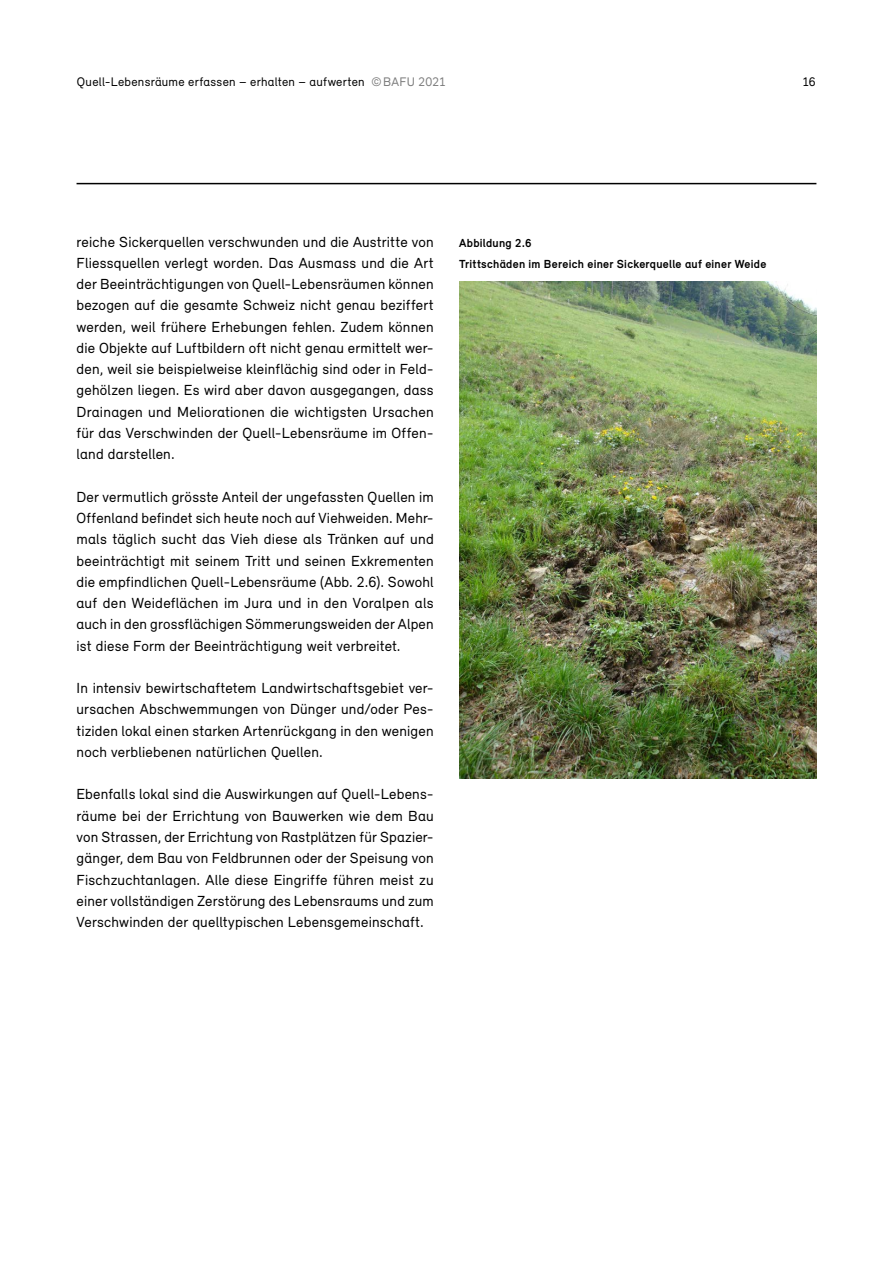
<style>
.page{position:relative;width:893px;height:1263px;background:#fff}
.page>*{position:absolute;margin:0;border:0;box-sizing:border-box;transform-origin:0 0}
._07_Inhalt_07_Grundtext{font:15px/21.3px "Relevant";letter-spacing:.015em;color:#000;text-align:justify}
.t1{font:12.75px "Relevant";letter-spacing:.02em;color:#000}
._08_Legende_08_Legende_Titel{font:700 12px "Relevant";letter-spacing:.02em;color:#000}
.s1{color:#7c7c7c}
</style>
<div class="page">
<hr style="left:77px;top:183px;width:739px;height:1px;background:#000">
<img style="left:459px;top:282px;width:357px;height:496px">
<p class="t1" style="left:77px;top:74px;width:371px">Quell-Lebensräume erfassen – erhalten – aufwerten <span class="s1">©BAFU 2021</span></p>
<p class="t1" style="left:802px;top:74px;width:15px">16</p>
<p class="_07_Inhalt_07_Grundtext" style="left:77px;top:231px;width:359px">reiche Sickerquellen verschwunden und die Austritte von Fliessquellen verlegt worden. Das Ausmass und die Art der Beeinträchtigungen von Quell-Lebensräumen können bezogen auf die gesamte Schweiz nicht genau beziffert werden, weil frühere Erhebungen fehlen. Zudem können die Objekte auf Luftbildern oft nicht genau ermittelt wer&shy;den, weil sie beispielweise kleinflächig sind oder in Feld&shy;gehölzen liegen. Es wird aber davon ausgegangen, dass Drainagen und Meliorationen die wichtigsten Ursachen für das Verschwinden der Quell-Lebensräume im Offen&shy;land darstellen.</p>
<p class="_07_Inhalt_07_Grundtext" style="left:77px;top:486px;width:359px">Der vermutlich grösste Anteil der ungefassten Quellen im Offenland befindet sich heute noch auf Viehweiden. Mehr&shy;mals täglich sucht das Vieh diese als Tränken auf und beeinträchtigt mit seinem Tritt und seinen Exkrementen die empfindlichen Quell-Lebensräume (Abb. 2.6). Sowohl auf den Weideflächen im Jura und in den Voralpen als auch in den grossflächigen Sömmerungsweiden der Alpen ist diese Form der Beeinträchtigung weit verbreitet.</p>
<p class="_07_Inhalt_07_Grundtext" style="left:77px;top:677px;width:359px">In intensiv bewirtschaftetem Landwirtschaftsgebiet ver&shy;ursachen Abschwemmungen von Dünger und/oder Pes&shy;tiziden lokal einen starken Artenrückgang in den wenigen noch verbliebenen natürlichen Quellen.</p>
<p class="_07_Inhalt_07_Grundtext" style="left:77px;top:783px;width:359px">Ebenfalls lokal sind die Auswirkungen auf Quell-Lebens&shy;räume bei der Errichtung von Bauwerken wie dem Bau von Strassen, der Errichtung von Rastplätzen für Spazier&shy;gänger, dem Bau von Feldbrunnen oder der Speisung von Fischzuchtanlagen. Alle diese Eingriffe führen meist zu einer vollständigen Zerstörung des Lebensraums und zum Verschwinden der quelltypischen Lebensgemeinschaft.</p>
<p class="_08_Legende_08_Legende_Titel" style="left:459px;top:235px;width:74px">Abbildung 2.6</p>
<p class="_08_Legende_08_Legende_Titel" style="left:459px;top:257px;width:309px">Trittschäden im Bereich einer Sickerquelle auf einer Weide</p>
</div>
